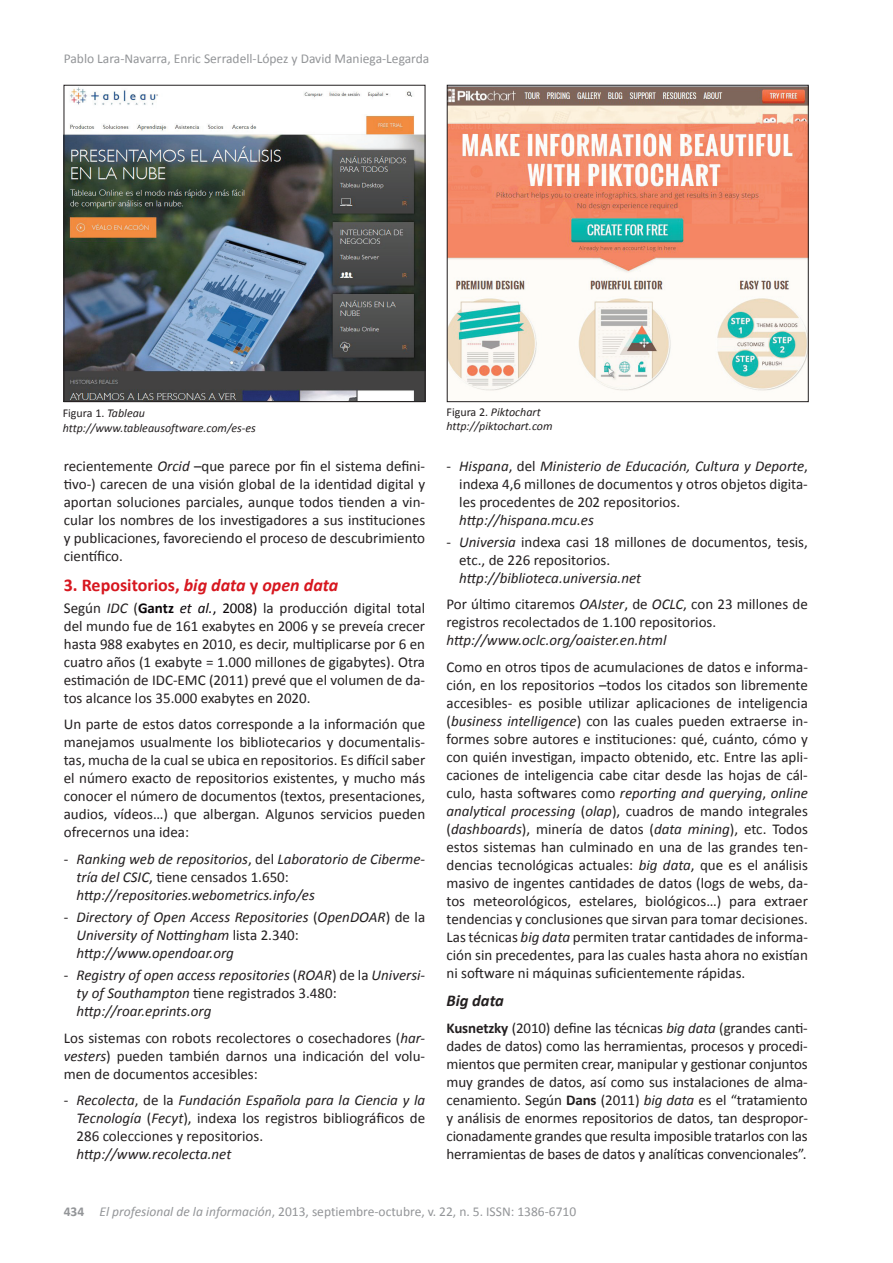
<style>
.page{position:relative;width:893px;height:1263px;background:#fff}
.page>*{position:absolute;margin:0;border:0;box-sizing:border-box;transform-origin:0 0}
.t1{font:700 18px "Calibri";color:#d7171f}
.t2{font:italic 700 16.5px "Calibri";color:#231f20}
.t3{font:15px/18px "Calibri";color:#231f20;text-align:justify}
.t4{font:italic 15px/18px "Calibri";color:#231f20}
.t5{font:13.5px "Calibri";color:#939598}
.t6{font:italic 12px/14.4px "Calibri";color:#231f20}
.s1{font-style:normal}
.s2{font-style:italic}
.s3{font-weight:700;color:#0a0609}
.s4{font-style:italic;color:#0a0609}
.s5{color:#0a0609}
.s6{font-weight:700}
</style>
<div class="page">
<img style="left:66px;top:87px;width:357px;height:313px">
<div style="left:64px;top:85px;width:361px;height:317px;border:1px solid #231f20"></div>
<img style="left:449px;top:87px;width:357px;height:304px">
<div style="left:447px;top:85px;width:361px;height:317px;border:1px solid #231f20"></div>
<p class="t5" style="left:64px;top:50px;width:367px">Pablo Lara-Navarra, Enric Serradell-López y David Maniega-Legarda</p>
<p class="t6" style="left:63px;top:406px;width:195px"><span class="s1">Figura 1.</span> Tableau http://www.tableausoftware.com/es-es</p>
<p class="t6" style="left:446px;top:404px;width:108px"><span class="s1">Figura 2.</span> Piktochart http://piktochart.com</p>
<p class="t3" style="left:64px;top:457px;width:363px">recientemente <span class="s2">Orcid</span> –que parece por fin el sistema defini&shy;tivo-) carecen de una visión global de la identidad digital y aportan soluciones parciales, aunque todos tienden a vin&shy;cular los nombres de los investigadores a sus instituciones y publicaciones, favoreciendo el proceso de descubrimiento científico.</p>
<p class="t1" style="left:64px;top:573px;width:276px">3. Repositorios, <span class="s2">big data</span> y <span class="s2">open data</span></p>
<p class="t3" style="left:64px;top:599px;width:363px">Según <span class="s2">IDC</span> (<span class="s3">Gantz</span> <span class="s4">et al.</span><span class="s5">, 2008)</span> la producción digital total del mundo fue de 161 exabytes en 2006 y se preveía crecer hasta 988 exabytes en 2010, es decir, multiplicarse por 6 en cuatro años (1 exabyte = 1.000 millones de gigabytes). Otra estimación de IDC-EMC (2011) prevé que el volumen de da&shy;tos alcance los 35.000 exabytes en 2020.</p>
<p class="t3" style="left:64px;top:715px;width:363px">Un parte de estos datos corresponde a la información que manejamos usualmente los bibliotecarios y documentalis&shy;tas, mucha de la cual se ubica en repositorios. Es difícil saber el número exacto de repositorios existentes, y mucho más conocer el número de documentos (textos, presentaciones, audios, vídeos…) que albergan. Algunos servicios pueden ofrecernos una idea:</p>
<p class="t4" style="left:77px;top:849px;width:350px;text-indent:-13px"><span class="s1">-</span> Ranking web de repositorios<span class="s1">, del</span> Laboratorio de Ciberme&shy;tría del CSIC<span class="s1">, tiene censados 1.650: </span>http://repositories.webometrics.info/es</p>
<p class="t4" style="left:77px;top:908px;width:350px;text-indent:-13px"><span class="s1">-</span> Directory of Open Access Repositories <span class="s1">(</span>OpenDOAR<span class="s1">) de la<br></span>University of Nottingham <span class="s1">lista 2.340: </span>http://www.opendoar.org</p>
<p class="t4" style="left:77px;top:966px;width:350px;text-indent:-13px"><span class="s1">-</span> Registry of open access repositories <span class="s1">(</span>ROAR<span class="s1">) de la</span> Universi&shy;ty of Southampton <span class="s1">tiene registrados 3.480: </span>http://roar.eprints.org</p>
<p class="t3" style="left:64px;top:1029px;width:363px">Los sistemas con robots recolectores o cosechadores (<span class="s2">har&shy;vesters</span>) pueden también darnos una indicación del volu&shy;men de documentos accesibles:</p>
<p class="t3" style="left:77px;top:1091px;width:350px;text-indent:-13px">- <span class="s2">Recolecta</span>, de la <span class="s2">Fundación Española para la Ciencia y la Tecnología</span> (<span class="s2">Fecyt</span>), indexa los registros bibliográficos de 286 colecciones y repositorios.</p>
<p class="t4" style="left:77px;top:1145px;width:156px">http://www.recolecta.net</p>
<p class="t3" style="left:459px;top:457px;width:350px;text-indent:-13px">- <span class="s2">Hispana</span>, del <span class="s2">Ministerio de Educación, Cultura y Deporte</span>, indexa 4,6 millones de documentos y otros objetos digita&shy;les procedentes de 202 repositorios.</p>
<p class="t4" style="left:459px;top:510px;width:136px">http://hispana.mcu.es</p>
<p class="t3" style="left:459px;top:533px;width:350px;text-indent:-13px">- <span class="s2">Universia</span> indexa casi 18 millones de documentos, tesis, etc., de 226 repositorios.</p>
<p class="t4" style="left:446px;top:564px;width:363px;line-height:26.5px;text-indent:13px">http://biblioteca.universia.net<br><span class="s1">Por último citaremos</span> OAIster<span class="s1">, de</span> OCLC<span class="s1">, con 23 millones de</span></p>
<p class="t3" style="left:446px;top:613px;width:271px">registros recolectados de 1.100 repositorios.</p>
<p class="t4" style="left:446px;top:631px;width:222px">http://www.oclc.org/oaister.en.html</p>
<p class="t3" style="left:446px;top:658px;width:363px">Como en otros tipos de acumulaciones de datos e informa&shy;ción, en los repositorios –todos los citados son libremente accesibles- es posible utilizar aplicaciones de inteligencia (<span class="s2">business intelligence</span>) con las cuales pueden extraerse in&shy;formes sobre autores e instituciones: qué, cuánto, cómo y con quién investigan, impacto obtenido, etc. Entre las apli&shy;caciones de inteligencia cabe citar desde las hojas de cál&shy;culo, hasta softwares como <span class="s2">reporting and querying</span>, <span class="s2">online analytical processing</span> (<span class="s2">olap</span>), cuadros de mando integrales (<span class="s2">dashboards</span>), minería de datos (<span class="s2">data mining</span>), etc. Todos estos sistemas han culminado en una de las grandes ten&shy;dencias tecnológicas actuales: <span class="s2">big data</span>, que es el análisis masivo de ingentes cantidades de datos (logs de webs, da&shy;tos meteorológicos, estelares, biológicos…) para extraer tendencias y conclusiones que sirvan para tomar decisiones.<br>Las técnicas <span class="s2">big data</span> permiten tratar cantidades de informa&shy;ción sin precedentes, para las cuales hasta ahora no existían ni software ni máquinas suficientemente rápidas.</p>
<p class="t2" style="left:446px;top:990px;width:59px">Big data</p>
<p class="t3" style="left:446px;top:1019px;width:363px"><span class="s6">Kusnetzky</span> (2010) define las técnicas <span class="s2">big data</span> (grandes canti&shy;dades de datos) como las herramientas, procesos y procedi&shy;mientos que permiten crear, manipular y gestionar conjuntos muy grandes de datos, así como sus instalaciones de alma&shy;cenamiento. Según <span class="s6">Dans</span> (2011) <span class="s2">big data</span> es el “tratamiento y análisis de enormes repositorios de datos, tan despropor&shy;cionadamente grandes que resulta imposible tratarlos con las herramientas de bases de datos y analíticas convencionales”.</p>
<p class="t5" style="left:64px;top:1203px;width:514px"><span class="s6">434</span> <span class="s2">El profesional de la información</span>, 2013, septiembre-octubre, v. 22, n. 5. ISSN: 1386-6710</p>
</div>
